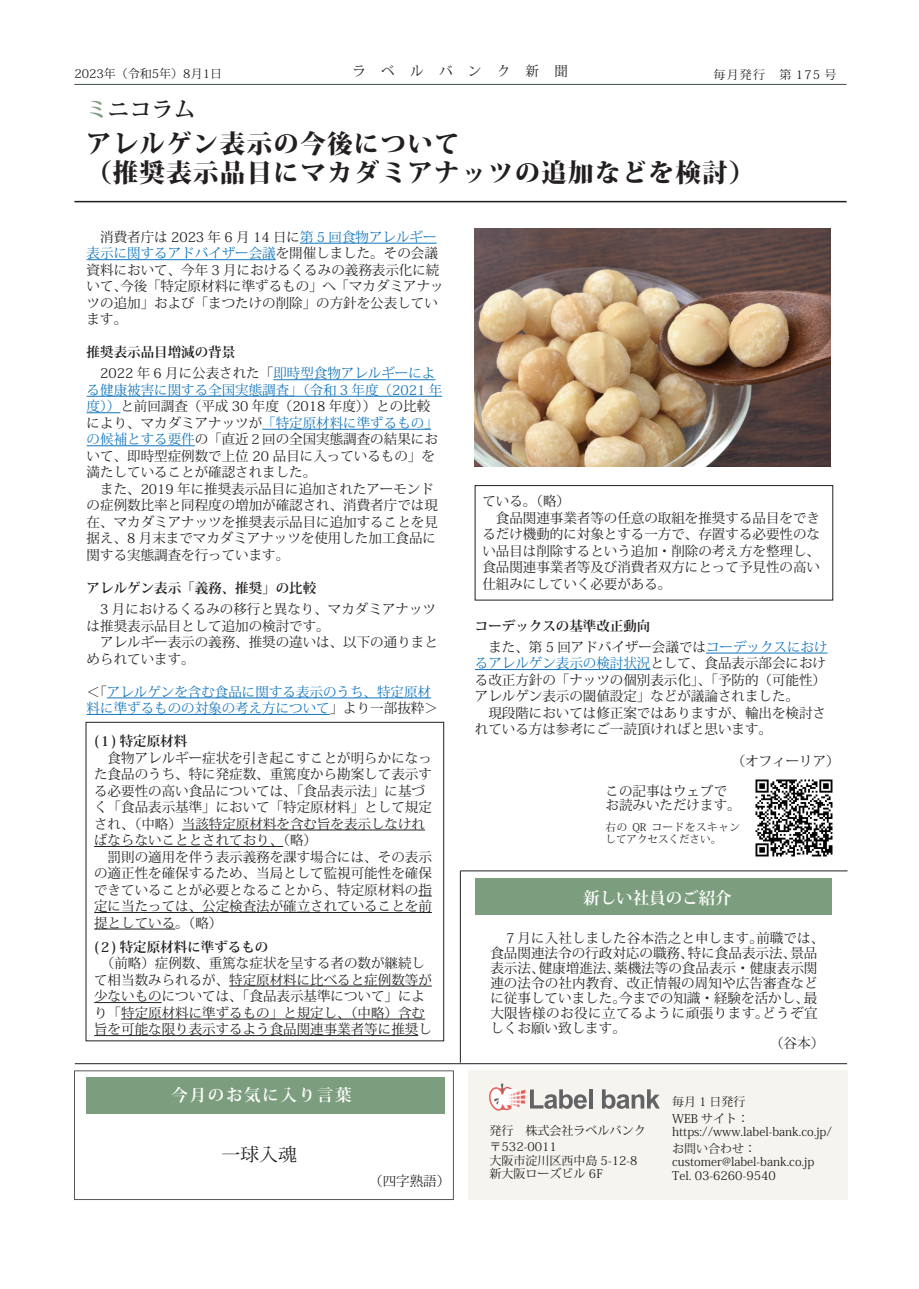
<style>
.page{position:relative;width:919px;height:1289px;background:#fff}
.page>*{position:absolute;margin:0;border:0;box-sizing:border-box;transform-origin:0 0}
.t1{font:800 25.5px/28.5px "Koz Min Pro";letter-spacing:.05em;color:#231f20}
.t2{font:700 21px "Koz Min Pro";letter-spacing:.05em;color:#231f20}
.t3{font:18px "Koz Min Pro";color:#231f20;scale:1.05 1}
.t4{font:700 16.5px "Koz Min Pro";letter-spacing:.1em;color:#fff}
.t5{font:700 16.5px "Koz Min Pro";color:#fff}
.t6{font:13.5px/16.5px "Koz Min Pro";color:#231f20}
.t7{font:13.5px/16.5px "Koz Min Pro";color:#1074bc}
.t8{font:700 13.5px "Koz Min Pro";color:#231f20}
.t9{font:13.5px "Koz Min Pro";letter-spacing:.03em;color:#231f20}
.t10{font:13.5px "Koz Min Pro";letter-spacing:1.14em;color:#231f20}
.t11{font:12px/16.5px "Koz Min Pro";color:#231f20}
.t12{font:10.5px/12px "Koz Min Pro";color:#231f20}
.s1{color:#7d9e7e}
.s2{color:#1074bc}
.s3{font-weight:700}
.s4{color:#231f20}
</style>
<div class="page">
<div style="left:467px;top:1070px;width:380px;height:129px;background:#f6f4ef"></div>
<hr style="left:74px;top:84px;width:772px;height:1px;background:#434b4c">
<hr style="left:74px;top:201px;width:772px;height:1px;background:#231f20">
<svg style="left:74px;top:1070px;width:379px;height:129px"></svg>
<hr style="left:589px;top:1089px;width:3px;height:19px;background:#636366">
<svg style="left:602px;top:1089px;width:57px;height:19px"></svg>
<svg style="left:489px;top:1083px;width:98px;height:28px"></svg>
<hr style="left:300px;top:243px;width:136px;height:1px;background:#1074bc">
<hr style="left:87px;top:259px;width:189px;height:1px;background:#1074bc">
<hr style="left:273px;top:379px;width:162px;height:1px;background:#1074bc">
<hr style="left:87px;top:396px;width:355px;height:1px;background:#1074bc">
<hr style="left:87px;top:412px;width:33px;height:1px;background:#1074bc">
<hr style="left:262px;top:429px;width:169px;height:1px;background:#1074bc">
<hr style="left:87px;top:445px;width:108px;height:1px;background:#1074bc">
<hr style="left:107px;top:697px;width:324px;height:1px;background:#1074bc">
<hr style="left:87px;top:714px;width:243px;height:1px;background:#1074bc">
<hr style="left:182px;top:829px;width:243px;height:1px;background:#231f20">
<hr style="left:94px;top:846px;width:189px;height:1px;background:#231f20">
<svg style="left:418px;top:895px;width:14px;height:1px"></svg>
<hr style="left:94px;top:912px;width:338px;height:1px;background:#231f20">
<hr style="left:94px;top:928px;width:81px;height:1px;background:#231f20">
<hr style="left:229px;top:985px;width:203px;height:1px;background:#231f20">
<hr style="left:94px;top:1002px;width:68px;height:1px;background:#231f20">
<hr style="left:121px;top:1018px;width:304px;height:1px;background:#231f20">
<hr style="left:94px;top:1035px;width:324px;height:1px;background:#231f20">
<div style="left:86px;top:1077px;width:358px;height:36px;background:#7d9e7e"></div>
<hr style="left:706px;top:652px;width:121px;height:1px;background:#1074bc">
<hr style="left:475px;top:669px;width:175px;height:1px;background:#1074bc">
<hr style="left:75px;top:1063px;width:772px;height:1px;background:#231f20">
<div style="left:86px;top:722px;width:358px;height:319px;border:1px solid #231f20"></div>
<div style="left:474px;top:485px;width:359px;height:115px;border:1px solid #231f20"></div>
<hr style="left:460px;top:870px;width:1px;height:192px;background:#231f20">
<hr style="left:460px;top:870px;width:387px;height:1px;background:#231f20">
<div style="left:475px;top:878px;width:356px;height:37px;background:#7d9e7e"></div>
<img style="left:475px;top:228px;width:355px;height:238px">
<img style="left:755px;top:779px;width:78px;height:78px">
<p class="t10" style="left:352px;top:61px;width:217px">ラベルバンク新聞</p>
<p class="t11" style="left:74px;top:65px;width:149px">2023年（令和5年）8月1日</p>
<p class="t11" style="left:713px;top:66px;width:124px">毎月発行　第 175 号</p>
<h2 class="t2" style="left:86px;top:94px;width:111px"><span class="s1">ミ</span>ニコラム</h2>
<h1 class="t1" style="left:86px;top:128px;width:670px">アレルゲン表示の今後について<br>（推奨表示品目にマカダミアナッツの追加などを検討）</h1>
<p class="t6" style="left:87px;top:228px;width:358px">　消費者庁は 2023 年 6 月 14 日に<span class="s2">第 5 回食物アレルギー表示に関するアドバイザー会議</span>を開催しました。その会議資料において、今年 3 月におけるくるみの義務表示化に続いて、今後「特定原材料に準ずるもの」へ「マカダミアナッツの追加」および「まつたけの削除」の方針を公表しています。</p>
<p class="t6" style="left:87px;top:341px;width:350px;line-height:21px"><span class="s3">推奨表示品目増減の背景<br></span>　2022 年 6 月に公表された「<span class="s2">即時型食物アレルギーによ</span></p>
<p class="t6" style="left:87px;top:381px;width:357px"><span class="s2">る健康被害に関する全国実態調査」（令和 3 年度（2021 年度））</span>と前回調査（平成 30 年度（2018 年度））との比較により、マカダミアナッツが<span class="s2">「特定原材料に準ずるもの」の候補とする要件</span>の「直近２回の全国実態調査の結果において、即時型症例数で上位 20 品目に入っているもの」を満たしていることが確認されました。<br>　また、2019 年に推奨表示品目に追加されたアーモンドの症例数比率と同程度の増加が確認され、消費者庁では現在、マカダミアナッツを推奨表示品目に追加することを見据え、8 月末までマカダミアナッツを使用した加工食品に関する実態調査を行っています。</p>
<p class="t8" style="left:87px;top:578px;width:231px">アレルゲン表示「義務、推奨」の比較</p>
<p class="t6" style="left:87px;top:600px;width:353px">　3 月におけるくるみの移行と異なり、マカダミアナッツは推奨表示品目として追加の検討です。<br>　アレルギー表示の義務、推奨の違いは、以下の通りまとめられています。</p>
<p class="t7" style="left:87px;top:683px;width:353px"><span class="s4">＜「</span>アレルゲンを含む食品に関する表示のうち、特定原材料に準ずるものの対象の考え方について<span class="s4">」より一部抜粋＞</span></p>
<p class="t8" style="left:94px;top:731px;width:95px">(１) 特定原材料</p>
<p class="t6" style="left:94px;top:749px;width:339px">　食物アレルギー症状を引き起こすことが明らかになった食品のうち、特に発症数、重篤度から勘案して表示する必要性の高い食品については、「食品表示法」に基づく「食品表示基準」において「特定原材料」として規定され、（中略）当該特定原材料を含む旨を表示しなければならないこととされており、（略）<br>　罰則の適用を伴う表示義務を課す場合には、その表示の適正性を確保するため、当局として監視可能性を確保できていることが必要となることから、特定原材料の指定に当たっては、公定検査法が確立されていることを前提としている。（略）</p>
<p class="t8" style="left:94px;top:936px;width:176px">(２) 特定原材料に準ずるもの</p>
<p class="t6" style="left:94px;top:954px;width:339px">　（前略）症例数、重篤な症状を呈する者の数が継続して相当数みられるが、特定原材料に比べると症例数等が少ないものについては、「食品表示基準について」により「特定原材料に準ずるもの」と規定し、（中略）含む旨を可能な限り表示するよう食品関連事業者等に推奨し</p>
<p class="t4" style="left:172px;top:1082px;width:181px">今月のお気に入り言葉</p>
<h3 class="t3" style="left:221px;top:1141px;width:73px">一球入魂</h3>
<p class="t6" style="left:369px;top:1172px;width:82px">（四字熟語）</p>
<p class="t6" style="left:482px;top:492px;width:339px">ている。（略）　<br>　食品関連事業者等の任意の取組を推奨する品目をできるだけ機動的に対象とする一方で、存置する必要性のない品目は削除するという追加・削除の考え方を整理し、食品関連事業者等及び消費者双方にとって予見性の高い仕組みにしていく必要がある。</p>
<p class="t6" style="left:475px;top:614px;width:354px;line-height:21px"><span class="s3">コーデックスの基準改正動向<br></span>　また、第 5 回アドバイザー会議では<span class="s2">コーデックスにおけ</span></p>
<p class="t6" style="left:475px;top:654px;width:352px"><span class="s2">るアレルゲン表示の検討状況</span>として、食品表示部会における改正方針の「ナッツの個別表示化」、「予防的（可能性）アレルゲン表示の閾値設定」などが議論されました。<br>　現段階においては修正案ではありますが、輸出を検討されている方は参考にご一読頂ければと思います。</p>
<p class="t6" style="left:731px;top:752px;width:109px">（オフィーリア）</p>
<p class="t6" style="left:605px;top:784px;width:136px;line-height:13.5px">この記事はウェブでお読みいただけます。</p>
<p class="t12" style="left:605px;top:821px;width:136px">右の QR コードをスキャンしてアクセスください。</p>
<p class="t5" style="left:583px;top:885px;width:150px">新しい社員のご紹介</p>
<p class="t6" style="left:490px;top:928px;width:335px">　７月に入社しました谷本浩之と申します。前職では、</p>
<p class="t6" style="left:490px;top:943px;width:328px">食品関連法令の行政対応の職務、特に食品表示法、景品</p>
<p class="t6" style="left:490px;top:958px;width:328px">表示法、健康増進法、薬機法等の食品表示・健康表示関</p>
<p class="t6" style="left:490px;top:973px;width:329px">連の法令の社内教育、改正情報の周知や広告審査など</p>
<p class="t6" style="left:490px;top:988px;width:328px">に従事していました。今までの知識・経験を活かし、最</p>
<p class="t9" style="left:490px;top:1003px;width:329px">大限皆様のお役に立てるように頑張ります。どうぞ宜</p>
<p class="t6" style="left:490px;top:1018px;width:137px">しくお願い致します。</p>
<p class="t6" style="left:770px;top:1033px;width:56px">（谷本）</p>
<p class="t11" style="left:489px;top:1121px;width:157px">発行　株式会社ラベルバンク〒532-0011</p>
<p class="t11" style="left:489px;top:1153px;width:149px;line-height:13.5px">大阪市淀川区西中島 5-12-8新大阪ローズビル 6F</p>
<p class="t11" style="left:672px;top:1093px;width:78px">毎月 1 日発行<br>WEB サイト：</p>
<p class="t11" style="left:672px;top:1123px;width:161px">https://www.label-bank.co.jp/お問い合わせ：</p>
<p class="t11" style="left:672px;top:1154px;width:144px;line-height:13.5px">customer@label-bank.co.jp<br>Tel. 03-6260-9540</p>
</div>
